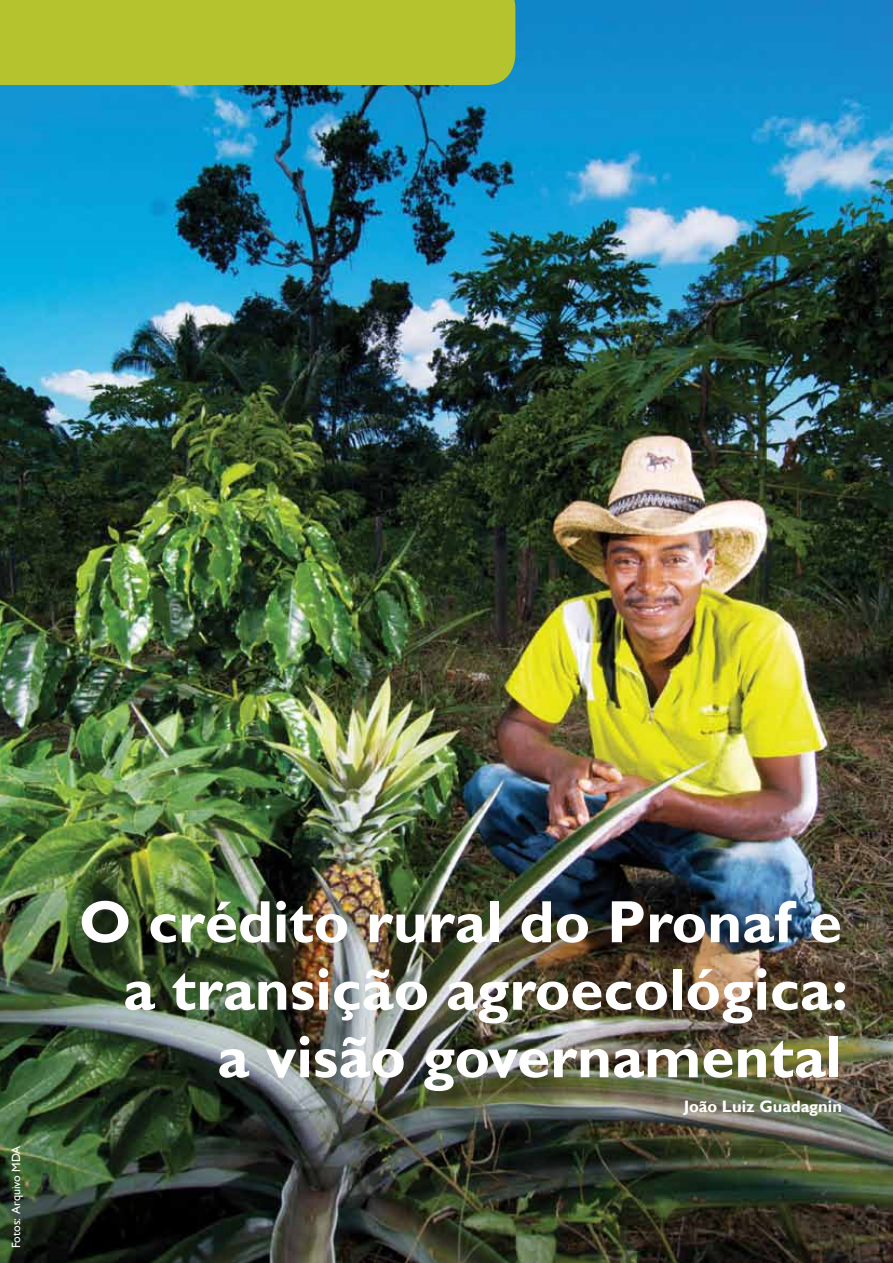
<style>
.page{position:relative;width:893px;height:1263px;background:#fff}
.page>*{position:absolute;margin:0;border:0;box-sizing:border-box;transform-origin:0 0}
.t1{font:700 60px/67.5px "Gill Sans";color:#fff;text-align:right}
.t2{font:700 16.5px "Gill Sans";color:#fff}
.t3{font:12px "Gill Sans";color:#fff}
</style>
<div class="page">
<img style="left:0;top:0;width:893px;height:1263px">
<div style="left:0;top:0;width:515px;height:85px;background:#b4c32e"></div>
<p class="t3" style="left:9px;top:1248px;width:103px;rotate:-90deg">Fotos: Arquivo MDA</p>
<p class="t1" style="left:79px;top:890px;width:771px">O crédito rural do Pronaf e a transição agroecológica: a visão governamental</p>
<p class="t2" style="left:684px;top:1096px;width:160px">João Luiz Guadagnin</p>
</div>
